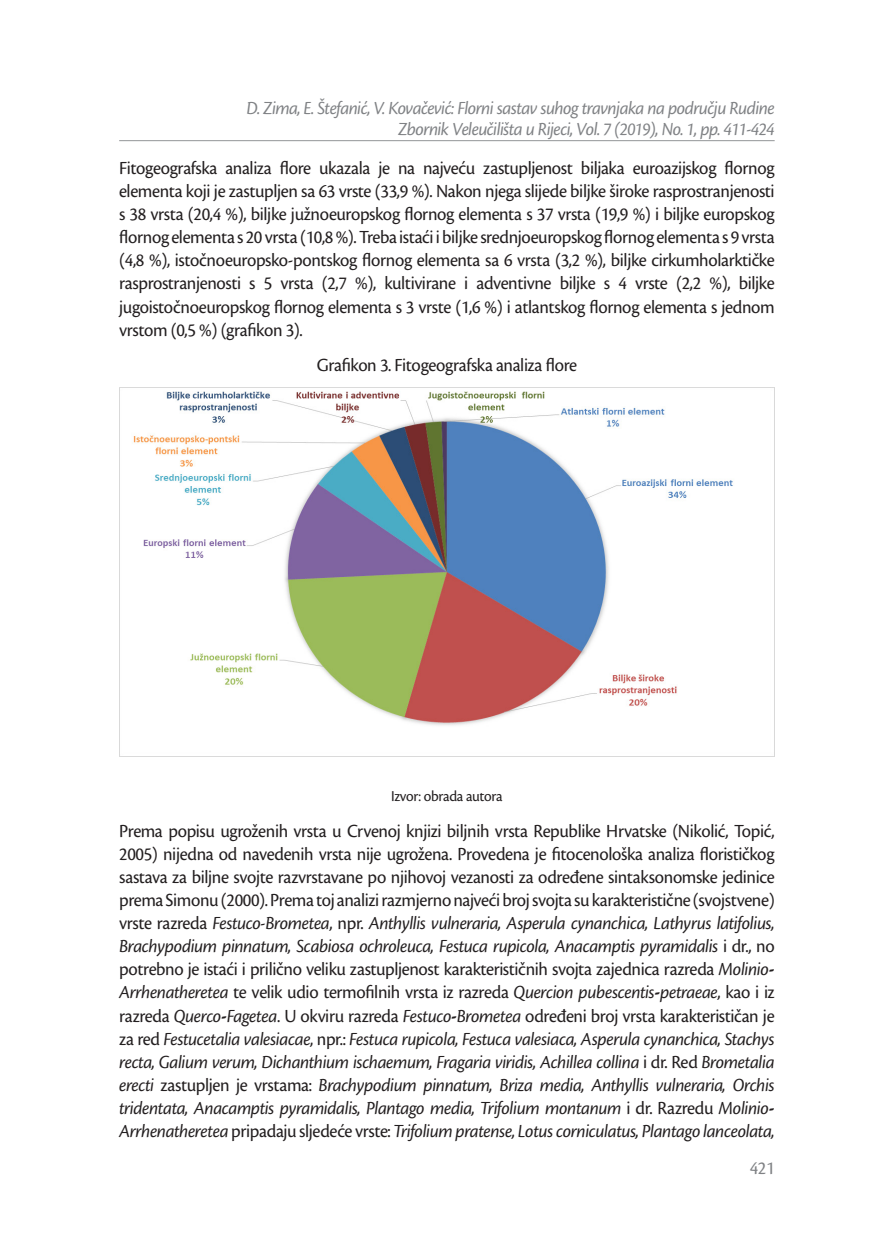
<style>
.page{position:relative;width:874px;height:1241px;background:#fff}
.page>*{position:absolute;margin:0;border:0;box-sizing:border-box;transform-origin:0 0}
.Opis_slike{font:19.25px/23.1px "Cronos Pro";letter-spacing:-.02em;color:#231f20;text-align:justify;scale:.96 1}
.t1{font:italic 19.25px/21px "Cronos Pro";letter-spacing:-.035em;color:#808285;text-align:right;scale:.96 1}
.t2{font:19.25px "Cronos Pro";color:#808285;scale:.96 1}
.Izvor{font:15.75px "Cronos Pro";letter-spacing:-.02em;color:#231f20;scale:.96 1}
.s1{font-style:italic}
.s2{font-weight:700;font-style:italic}
</style>
<div class="page">
<hr style="left:119px;top:140px;width:655px;height:1px;background:#939598">
<img style="left:119px;top:387px;width:655px;height:369px">
<p class="t1" style="left:246px;top:98px;width:551px">D. Zima, E. Štefanić, V. Kovačević: Florni sastav suhog travnjaka na području Rudine<br>Zbornik Veleučilišta u Rijeci, Vol. 7 (2019), No. 1, pp. 411-424</p>
<p class="Opis_slike" style="left:119px;top:156px;width:684px">Fitogeografska analiza flore ukazala je na najveću zastupljenost biljaka euroazijskog flornog elementa koji je zastupljen sa 63 vrste (33,9 %). Nakon njega slijede biljke široke rasprostranjenosti s 38 vrsta (20,4 %), biljke južnoeuropskog flornog elementa s 37 vrsta (19,9 %) i biljke europskog flornog elementa s 20 vrsta (10,8 %). Treba istaći i biljke srednjoeuropskog flornog elementa s 9 vrsta (4,8 %), istočnoeuropsko-pontskog flornog elementa sa 6 vrsta (3,2 %), biljke cirkumholarktičke rasprostranjenosti s 5 vrsta (2,7 %), kultivirane i adventivne biljke s 4 vrste (2,2 %), biljke jugoistočnoeuropskog flornog elementa s 3 vrste (1,6 %) i atlantskog flornog elementa s jednom vrstom (0,5 %) (grafikon 3).</p>
<p class="Opis_slike" style="left:316px;top:353px;width:272px">Grafikon 3. Fitogeografska analiza flore</p>
<p class="Izvor" style="left:391px;top:787px;width:118px">Izvor: obrada autora</p>
<p class="Opis_slike" style="left:119px;top:819px;width:684px">Prema popisu ugroženih vrsta u Crvenoj knjizi biljnih vrsta Republike Hrvatske (Nikolić, Topić, 2005) nijedna od navedenih vrsta nije ugrožena. Provedena je fitocenološka analiza florističkog sastava za biljne svojte razvrstavane po njihovoj vezanosti za određene sintaksonomske jedinice prema Simonu (2000). Prema toj analizi razmjerno najveći broj svojta su karakteristične (svojstvene) vrste razreda <span class="s1">Festuco-Brometea</span>, npr. <span class="s1">Anthyllis vulneraria, Asperula cynanchica, Lathyrus latifolius, Brachypodium pinnatum, Scabiosa ochroleuca, Festuca rupicola, Anacamptis pyramidalis</span> i dr., no potrebno je istaći i prilično veliku zastupljenost karakterističnih svojta zajednica razreda <span class="s1">Molinio</span><span class="s2">-</span><span class="s1">Arrhenatheretea</span> te velik udio termofilnih vrsta iz razreda <span class="s1">Quercion pubescentis</span><span class="s2">-</span><span class="s1">petraeae</span>, kao i iz razreda <span class="s1">Querco</span><span class="s2">-</span><span class="s1">Fagetea</span>. U okviru razreda <span class="s1">Festuco</span><span class="s2">-</span><span class="s1">Brometea</span> određeni broj vrsta karakterističan je za red <span class="s1">Festucetalia valesiacae</span>, npr.: <span class="s1">Festuca rupicola, Festuca valesiaca, Asperula cynanchica, Stachys recta, Galium verum, Dichanthium ischaemum, Fragaria viridis, Achillea collina</span> i dr. Red <span class="s1">Brometalia erecti</span> zastupljen je vrstama: <span class="s1">Brachypodium pinnatum, Briza media, Anthyllis vulneraria, Orchis tridentata, Anacamptis pyramidalis, Plantago media, Trifolium montanum</span> i dr. Razredu <span class="s1">Molinio</span><span class="s2">-</span><span class="s1">Arrhenatheretea</span> pripadaju sljedeće vrste: <span class="s1">Trifolium pratense, Lotus corniculatus, Plantago lanceolata,</span></p>
<p class="t2" style="left:749px;top:1156px;width:27px">421</p>
</div>
